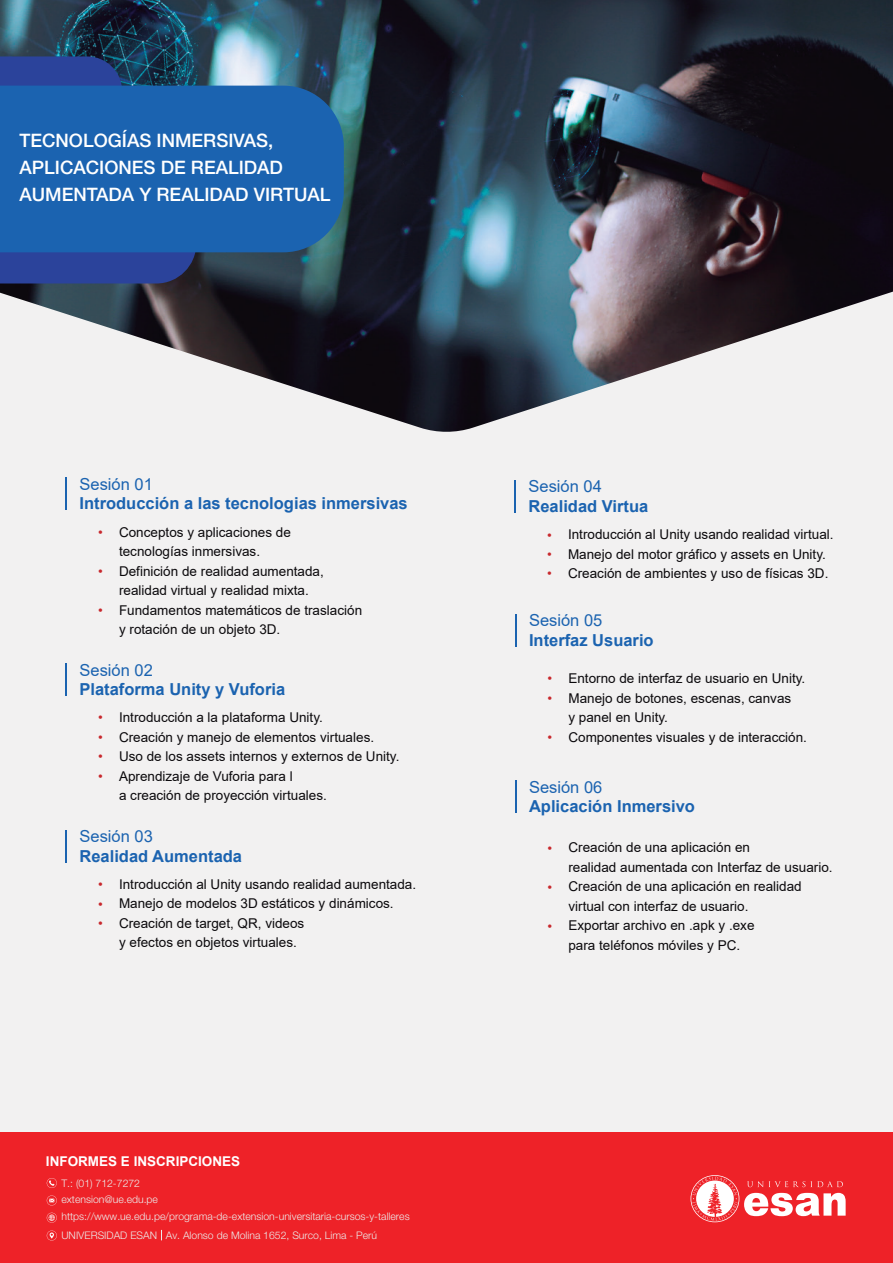
<style>
.page{position:relative;width:893px;height:1263px;background:#f2f1f1}
.page>*{position:absolute;margin:0;border:0;box-sizing:border-box;transform-origin:0 0}
.t1{font:500 18.6px/27px "Helvetica Neue";color:#fff}
.t2{font:700 16.5px "Arial";color:#1b63b0}
.t3{font:16.5px "Arial";color:#1b63b0}
.t4{font:13.5px/19.5px "Arial";color:#0b090c}
.t5{font:700 13.5px "Arial";color:#fff}
.t6{font:13.5px/19.5px "Arial";color:#c8282d;text-align:justify}
.t7{font:300 10.5px/16.8px "Helvetica Neue";color:#ecedec}
</style>
<div class="page">
<img style="left:0;top:0;width:893px;height:432px">
<svg style="left:0;top:56px;width:122px;height:30px;background:#294295"></svg>
<svg style="left:0;top:252px;width:196px;height:31px;background:#2a4194"></svg>
<div style="left:0;top:86px;width:344px;height:166px;background:#1b63b0"></div>
<hr style="left:65px;top:478px;width:2px;height:32px;background:#1b63b0">
<hr style="left:515px;top:780px;width:1px;height:33px;background:#1b63b0">
<hr style="left:515px;top:614px;width:1px;height:32px;background:#1b63b0">
<hr style="left:65px;top:664px;width:2px;height:32px;background:#1b63b0">
<hr style="left:65px;top:830px;width:2px;height:32px;background:#1b63b0">
<hr style="left:514px;top:480px;width:2px;height:33px;background:#1b63b0">
<div style="left:0;top:1132px;width:893px;height:131px;background:#ee2228"></div>
<svg style="left:690px;top:1175px;width:156px;height:47px"></svg>
<svg style="left:47px;top:1230px;width:10px;height:10px"></svg>
<svg style="left:47px;top:1178px;width:10px;height:10px"></svg>
<svg style="left:47px;top:1195px;width:10px;height:10px"></svg>
<svg style="left:47px;top:1213px;width:10px;height:10px"></svg>
<h1 class="t1" style="left:19px;top:127px;width:312px">TECNOLOGÍAS INMERSIVAS,<br>APLICACIONES DE REALIDAD<br>AUMENTADA Y REALIDAD VIRTUAL</h1>
<p class="t3" style="left:80px;top:472px;width:75px">Sesión 01</p>
<p class="t2" style="left:80px;top:492px;width:330px">Introducción a las tecnologias inmersivas</p>
<p class="t4" style="left:119px;top:522px;width:245px">Conceptos y aplicaciones de tecnologías inmersivas.<br>Definición de realidad aumentada, realidad virtual y realidad mixta.<br>Fundamentos matemáticos de traslación y rotación de un objeto 3D.</p>
<p class="t6" style="left:98px;top:522px;width:6px">•</p>
<p class="t6" style="left:98px;top:561px;width:6px">•</p>
<p class="t6" style="left:98px;top:600px;width:6px">•</p>
<p class="t3" style="left:80px;top:658px;width:75px">Sesión 02</p>
<p class="t2" style="left:80px;top:678px;width:207px">Plataforma Unity y Vuforia</p>
<p class="t4" style="left:119px;top:708px;width:282px">Introducción a la plataforma Unity.<br>Creación y manejo de elementos virtuales.<br>Uso de los assets internos y externos de Unity.<br>Aprendizaje de Vuforia para l<br>a creación de proyección virtuales.</p>
<p class="t6" style="left:98px;top:708px;width:6px">• • • •</p>
<p class="t3" style="left:80px;top:825px;width:75px">Sesión 03</p>
<p class="t2" style="left:80px;top:844px;width:164px">Realidad Aumentada</p>
<p class="t4" style="left:119px;top:874px;width:299px">Introducción al Unity usando realidad aumentada.<br>Manejo de modelos 3D estáticos y dinámicos.<br>Creación de target, QR, videos<br>y efectos en objetos virtuales.</p>
<p class="t6" style="left:98px;top:874px;width:6px">• • •</p>
<p class="t5" style="left:46px;top:1152px;width:196px">INFORMES E INSCRIPCIONES</p>
<p class="t7" style="left:61px;top:1174px;width:350px">T.: (01) 712-7272<br>extension@ue.edu.pe https://www.ue.edu.pe/programa-de-extension-universitaria-cursos-y-talleres</p>
<p class="t7" style="left:61px;top:1227px;width:317px">UNIVERSIDAD ESAN Av. Alonso de Molina 1652, Surco, Lima - Perú</p>
<p class="t3" style="left:528px;top:475px;width:75px">Sesión 04</p>
<p class="t2" style="left:528px;top:494px;width:121px">Realidad Virtua</p>
<p class="t4" style="left:568px;top:525px;width:267px">Introducción al Unity usando realidad virtual.<br>Manejo del motor gráfico y assets en Unity.<br>Creación de ambientes y uso de físicas 3D.</p>
<p class="t6" style="left:547px;top:525px;width:6px">• • •</p>
<p class="t3" style="left:529px;top:609px;width:75px">Sesión 05</p>
<p class="t2" style="left:529px;top:628px;width:126px">Interfaz Usuario</p>
<p class="t4" style="left:568px;top:668px;width:240px">Entorno de interfaz de usuario en Unity.<br>Manejo de botones, escenas, canvas<br>y panel en Unity.<br>Componentes visuales y de interacción.</p>
<p class="t6" style="left:547px;top:669px;width:6px">• •</p>
<p class="t6" style="left:547px;top:727px;width:6px">•</p>
<p class="t3" style="left:529px;top:775px;width:75px">Sesión 06</p>
<p class="t2" style="left:529px;top:795px;width:167px">Aplicación Inmersivo</p>
<p class="t4" style="left:568px;top:838px;width:266px">Creación de una aplicación en<br>realidad aumentada con Interfaz de usuario.<br>Creación de una aplicación en realidad virtual con interfaz de usuario.<br>Exportar archivo en .apk y .exe<br>para teléfonos móviles y PC.</p>
<p class="t6" style="left:547px;top:838px;width:6px">•</p>
<p class="t6" style="left:547px;top:877px;width:6px">•</p>
<p class="t6" style="left:547px;top:916px;width:6px">•</p>
</div>
